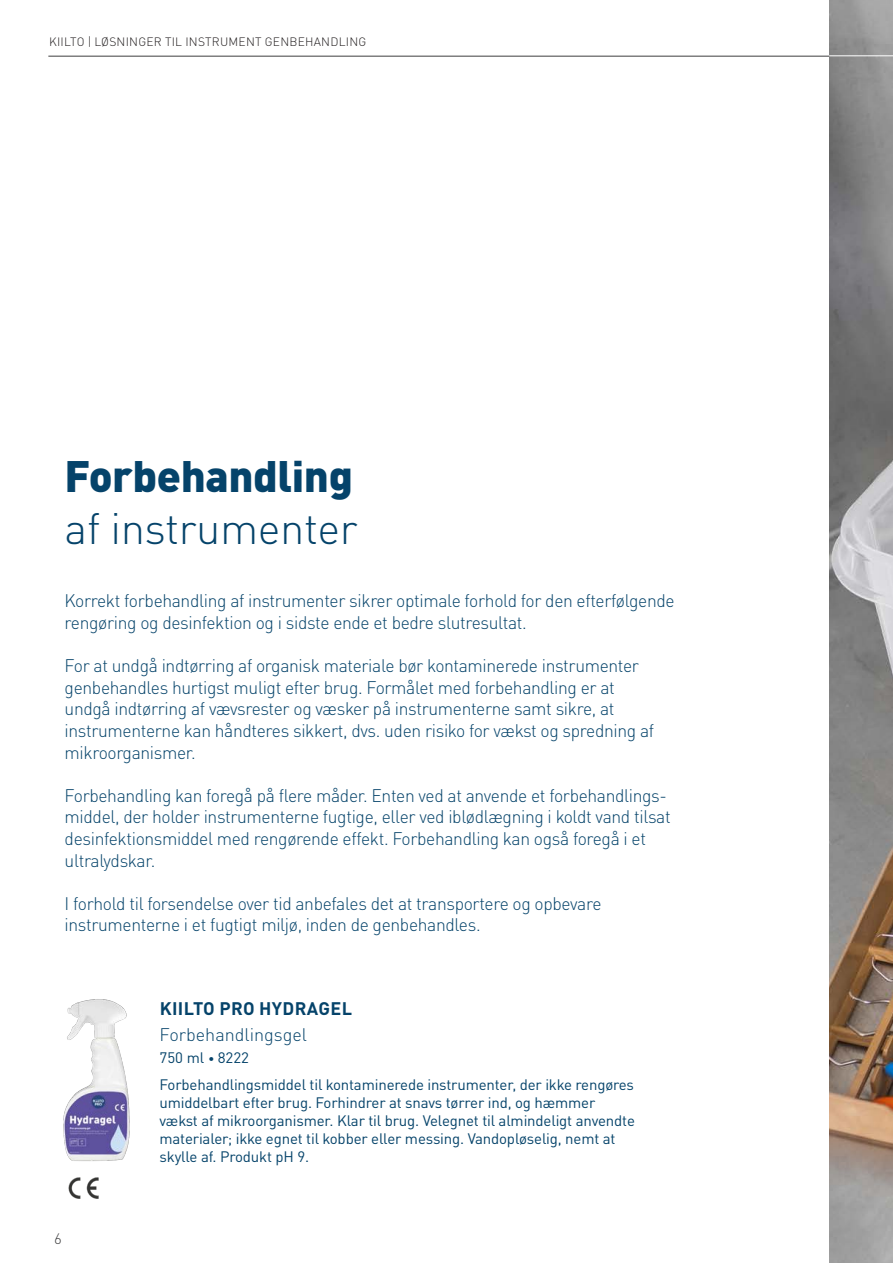
<style>
.page{position:relative;width:893px;height:1263px;background:#fff}
.page>*{position:absolute;margin:0;border:0;box-sizing:border-box;transform-origin:0 0}
.t1{font:300 43.5px/52.2px "DIN Pro";letter-spacing:-.01em;color:#05436a}
.t2{font:300 18px/21.6px "DIN Pro";letter-spacing:-.02em;color:#05436a}
.t3{font:700 18px "DIN Pro";letter-spacing:.02em;color:#05436a}
.t4{font:300 18px "DIN Pro";color:#05436a}
.t5{font:15px/18px "DIN Pro";letter-spacing:-.01em;color:#05436a}
.t6{font:300 15px "DIN Pro";color:#3e3e3f}
.Nimi_punane{font:300 12px "DIN Pro";letter-spacing:.02em;color:#231f20}
.t7{font:300 12px "DIN Pro";letter-spacing:.02em;color:#122731}
.s1{font-weight:900}
.s2{font-weight:300;font-size:12px}
</style>
<div class="page">
<hr style="left:48px;top:56px;width:845px;height:1px;background:#3e3e3f">
<img style="left:829px;top:0;width:64px;height:1263px">
<img style="left:63px;top:999px;width:67px;height:162px">
<img style="left:68px;top:1177px;width:31px;height:22px">
<hr style="left:829px;top:56px;width:64px;height:1px;background:#fff">
<p class="Nimi_punane" style="left:49px;top:32px;width:319px">KIILTO | LØSNINGER TIL INSTRUMENT GENBEHANDLING</p>
<p class="t7" style="left:95px;top:32px;width:265px">SOLUTIONS FOR INSTRUMENT REPROCESSING</p>
<p class="t1" style="left:65px;top:446px;width:295px"><span class="s1">Forbehandling </span>af instrumenter</p>
<p class="t2" style="left:65px;top:588px;width:612px">Korrekt forbehandling af instrumenter sikrer optimale forhold for den efterfølgende rengøring og desinfektion og i sidste ende et bedre slutresultat.</p>
<p class="t2" style="left:65px;top:653px;width:591px">For at undgå indtørring af organisk materiale bør kontaminerede instrumenter genbehandles hurtigst muligt efter brug. Formålet med forbehandling er at undgå indtørring af vævsrester og væsker på instrumenterne samt sikre, at instrumenterne kan håndteres sikkert, dvs. uden risiko for vækst og spredning af mikroorganismer.</p>
<p class="t2" style="left:65px;top:783px;width:608px">Forbehandling kan foregå på flere måder. Enten ved at anvende et forbehandlings&shy;middel, der holder instrumenterne fugtige, eller ved iblødlægning i koldt vand tilsat desinfektionsmiddel med rengørende effekt. Forbehandling kan også foregå i et ultralydskar.</p>
<p class="t2" style="left:65px;top:891px;width:538px">I forhold til forsendelse over tid anbefales det at transportere og opbevare instrumenterne i et fugtigt miljø, inden de genbehandles.</p>
<p class="t6" style="left:54px;top:1227px;width:9px">6</p>
<p class="t3" style="left:160px;top:994px;width:194px">KIILTO PRO HYDRAGEL</p>
<p class="t4" style="left:160px;top:1021px;width:149px">Forbehandlingsgel</p>
<p class="t5" style="left:160px;top:1047px;width:91px">750 ml <span class="s2">•</span> 8222</p>
<p class="t5" style="left:160px;top:1074px;width:477px">Forbehandlingsmiddel til kontaminerede instrumenter, der ikke rengøres umiddelbart efter brug. Forhindrer at snavs tørrer ind, og hæmmer vækst af mikroorganismer. Klar til brug. Velegnet til almindeligt anvendte materialer; ikke egnet til kobber eller messing. Vandopløselig, nemt at skylle af. Produkt pH 9.</p>
</div>
